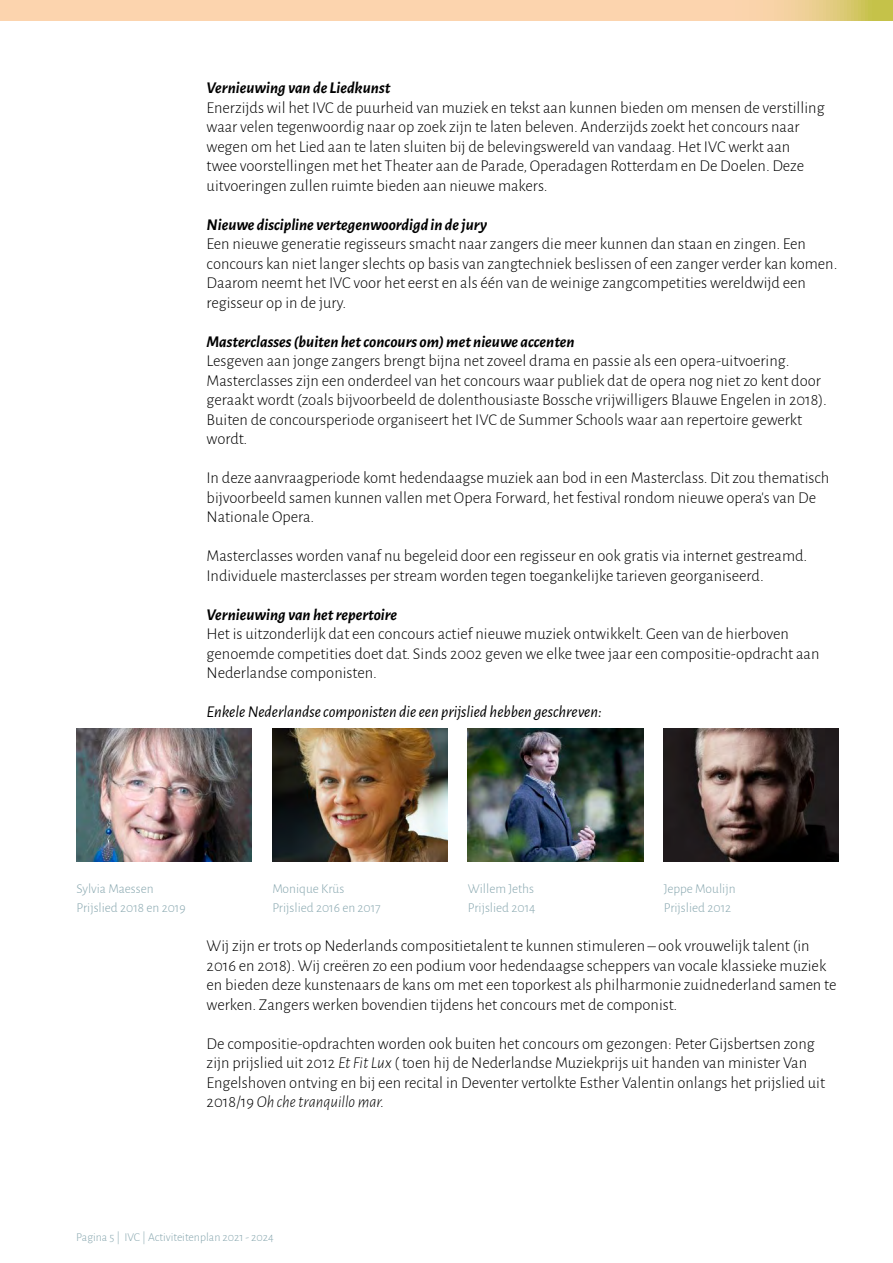
<style>
.page{position:relative;width:893px;height:1263px;background:#fff}
.page>*{position:absolute;margin:0;border:0;box-sizing:border-box;transform-origin:0 0}
.t1{font:300 16.5px/19.5px "Alegreya Sans";color:#000}
.t2{font:italic 700 16.5px "Alegreya Sans";color:#000}
.t3{font:italic 16.5px "Alegreya Sans";color:#000}
.t4{font:300 13.5px/19.5px "Alegreya Sans";color:#88a7af}
.t5{font:300 12px "Alegreya Sans";color:#88a7af}
.s1{font-style:italic}
</style>
<div class="page">
<svg style="left:1px;top:1px;width:891px;height:20px;background:#f8d2a6"></svg>
<img style="left:77px;top:728px;width:175px;height:133px">
<img style="left:468px;top:728px;width:175px;height:133px">
<img style="left:272px;top:728px;width:176px;height:133px">
<img style="left:664px;top:728px;width:175px;height:133px">
<p class="t2" style="left:207px;top:76px;width:185px">Vernieuwing van de Liedkunst</p>
<p class="t1" style="left:207px;top:97px;width:619px">Enerzijds wil het IVC de puurheid van muziek en tekst aan kunnen bieden om mensen de verstilling waar velen tegenwoordig naar op zoek zijn te laten beleven. Anderzijds zoekt het concours naar wegen om het Lied aan te laten sluiten bij de belevingswereld van vandaag. Het IVC werkt aan twee voorstellingen met het Theater aan de Parade, Operadagen Rotterdam en De Doelen. Deze uitvoeringen zullen ruimte bieden aan nieuwe makers.</p>
<p class="t2" style="left:207px;top:212px;width:282px">Nieuwe discipline vertegenwoordigd in de jury</p>
<p class="t1" style="left:207px;top:233px;width:632px">Een nieuwe generatie regisseurs smacht naar zangers die meer kunnen dan staan en zingen. Een concours kan niet langer slechts op basis van zangtechniek beslissen of een zanger verder kan komen.<br>Daarom neemt het IVC voor het eerst en als één van de weinige zangcompetities wereldwijd een regisseur op in de jury.</p>
<p class="t2" style="left:207px;top:329px;width:369px">Masterclasses (buiten het concours om) met nieuwe accenten</p>
<p class="t1" style="left:207px;top:350px;width:622px">Lesgeven aan jonge zangers brengt bijna net zoveel drama en passie als een opera-uitvoering.<br>Masterclasses zijn een onderdeel van het concours waar publiek dat de opera nog niet zo kent door geraakt wordt (zoals bijvoorbeeld de dolenthousiaste Bossche vrijwilligers Blauwe Engelen in 2018).<br>Buiten de concoursperiode organiseert het IVC de Summer Schools waar aan repertoire gewerkt wordt.</p>
<p class="t1" style="left:207px;top:468px;width:624px">In deze aanvraagperiode komt hedendaagse muziek aan bod in een Masterclass. Dit zou thematisch bijvoorbeeld samen kunnen vallen met Opera Forward, het festival rondom nieuwe opera’s van De<br>Nationale Opera.</p>
<p class="t1" style="left:207px;top:546px;width:602px">Masterclasses worden vanaf nu begeleid door een regisseur en ook gratis via internet gestreamd.<br>Individuele masterclasses per stream worden tegen toegankelijke tarieven georganiseerd.</p>
<p class="t2" style="left:207px;top:602px;width:192px">Vernieuwing van het repertoire</p>
<p class="t1" style="left:207px;top:624px;width:614px">Het is uitzonderlijk dat een concours actief nieuwe muziek ontwikkelt. Geen van de hierboven genoemde competities doet dat. Sinds 2002 geven we elke twee jaar een compositie-opdracht aan<br>Nederlandse componisten.</p>
<p class="t3" style="left:207px;top:701px;width:397px">Enkele Nederlandse componisten die een prijslied hebben geschreven:</p>
<p class="t4" style="left:77px;top:878px;width:111px">Sylvia Maessen<br>Prijslied 2018 en 2019</p>
<p class="t4" style="left:272px;top:878px;width:110px">Monique Krüs<br>Prijslied 2016 en 2017</p>
<p class="t4" style="left:468px;top:878px;width:69px">Willem Jeths<br>Prijslied 2014</p>
<p class="t4" style="left:664px;top:878px;width:73px">Jeppe Moulijn<br>Prijslied 2012</p>
<p class="t1" style="left:207px;top:936px;width:631px">Wij zijn er trots op Nederlands compositietalent te kunnen stimuleren – ook vrouwelijk talent (in 2016 en 2018). Wij creëren zo een podium voor hedendaagse scheppers van vocale klassieke muziek en bieden deze kunstenaars de kans om met een toporkest als philharmonie zuidnederland samen te werken. Zangers werken bovendien tijdens het concours met de componist.</p>
<p class="t1" style="left:207px;top:1033px;width:620px">De compositie-opdrachten worden ook buiten het concours om gezongen: Peter Gijsbertsen zong zijn prijslied uit 2012 <span class="s1">Et Fit Lux</span> ( toen hij de Nederlandse Muziekprijs uit handen van minister Van Engelshoven ontving en bij een recital in Deventer vertolkte Esther Valentin onlangs het prijslied uit 2018/19 <span class="s1">Oh che tranquillo mar.</span></p>
<p class="t5" style="left:76px;top:1229px;width:199px">Pagina 5 | IVC | Activiteitenplan 2021 - 2024</p>
</div>
